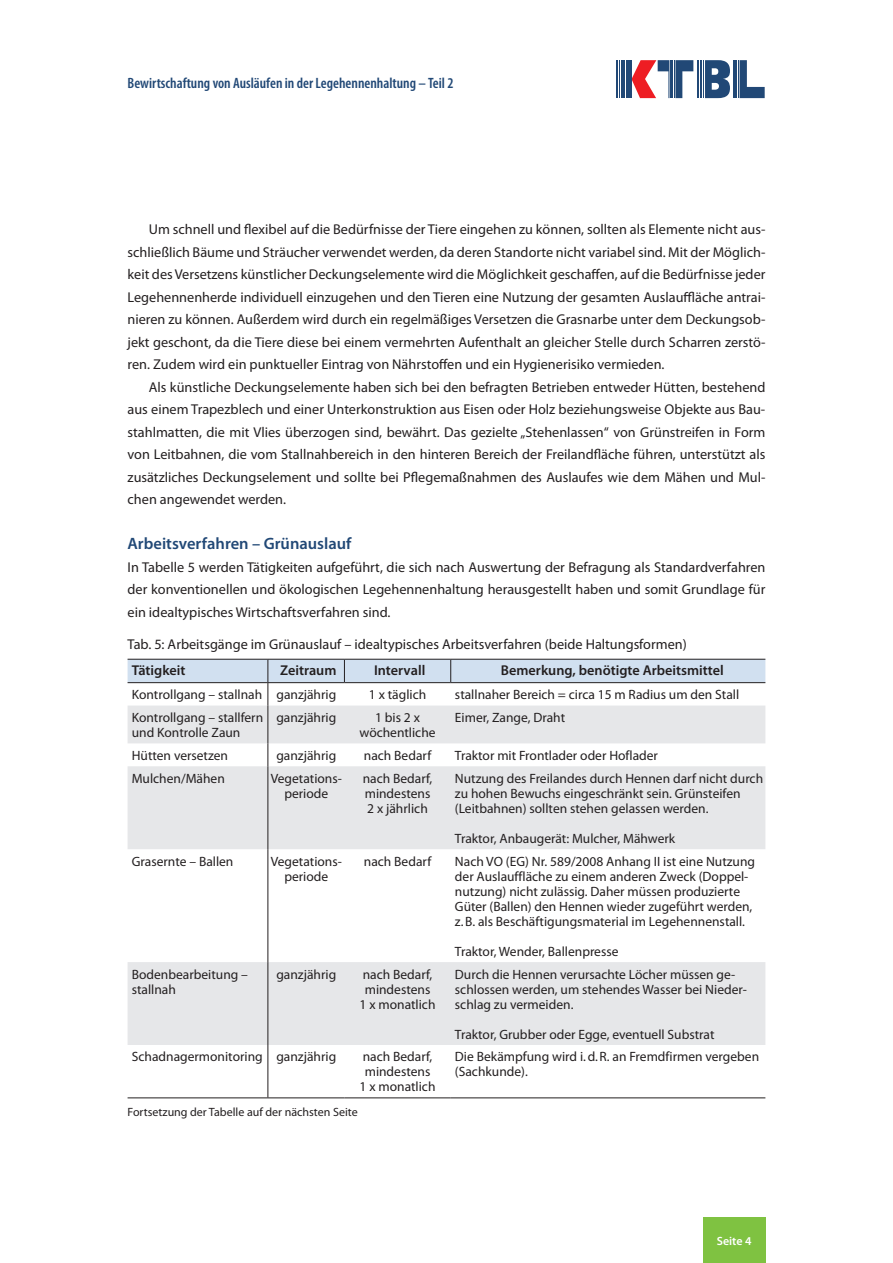
<style>
.page{position:relative;width:893px;height:1263px;background:#fff}
.page>*{position:absolute;margin:0;border:0;box-sizing:border-box;transform-origin:0 0}
.t1{font:600 16.5px "Myriad Pro";color:#214876}
.t2{font:600 condensed 15px "Myriad Pro";color:#214876}
.t3{font:14.25px/22.5px "Myriad Pro";color:#231f20;text-align:justify}
.t4{font:600 14.25px "Myriad Pro";color:#231f20}
.t5{font:13.5px/15px "Myriad Pro";color:#231f20}
.t6{font:12px "Myriad Pro";color:#231f20}
.t7{font:600 12px "Myriad Pro";color:#fff}
</style>
<div class="page">
<svg style="left:631px;top:60px;width:38px;height:38px"></svg>
<hr style="left:670px;top:60px;width:1px;height:38px;background:#214876">
<hr style="left:672px;top:60px;width:1px;height:38px;background:#214876">
<hr style="left:674px;top:60px;width:1px;height:38px;background:#214876">
<svg style="left:675px;top:60px;width:18px;height:38px"></svg>
<hr style="left:733px;top:60px;width:1px;height:38px;background:#214876">
<hr style="left:736px;top:60px;width:1px;height:38px;background:#214876">
<hr style="left:738px;top:60px;width:1px;height:38px;background:#214876">
<svg style="left:739px;top:60px;width:26px;height:38px"></svg>
<hr style="left:697px;top:60px;width:2px;height:38px;background:#214876">
<hr style="left:700px;top:60px;width:1px;height:38px;background:#214876">
<svg style="left:705px;top:60px;width:25px;height:38px"></svg>
<hr style="left:701px;top:60px;width:1px;height:38px;background:#214876">
<hr style="left:703px;top:60px;width:1px;height:38px;background:#214876">
<hr style="left:617px;top:60px;width:1px;height:38px;background:#214876">
<hr style="left:619px;top:60px;width:1px;height:38px;background:#214876">
<hr style="left:621px;top:60px;width:1px;height:38px;background:#214876">
<hr style="left:622px;top:60px;width:1px;height:38px;background:#214876">
<hr style="left:624px;top:60px;width:1px;height:38px;background:#214876">
<div style="left:626px;top:60px;width:5px;height:38px;background:#214876"></div>
<svg style="left:128px;top:705px;width:637px;height:340px;fill:#e6e7e9"></svg>
<svg style="left:128px;top:659px;width:637px;height:46px"></svg>
<hr style="left:267px;top:705px;width:1px;height:38px;background:#231f20">
<svg style="left:267px;top:743px;width:1px;height:23px"></svg>
<hr style="left:267px;top:766px;width:1px;height:83px;background:#231f20">
<hr style="left:267px;top:849px;width:1px;height:113px;background:#231f20">
<hr style="left:267px;top:962px;width:1px;height:83px;background:#231f20">
<hr style="left:267px;top:1045px;width:1px;height:52px;background:#231f20">
<hr style="left:128px;top:1097px;width:140px;height:1px;background:#231f20">
<hr style="left:268px;top:1097px;width:76px;height:1px;background:#231f20">
<hr style="left:344px;top:1097px;width:107px;height:1px;background:#231f20">
<hr style="left:451px;top:1097px;width:314px;height:1px;background:#231f20">
<div style="left:703px;top:1217px;width:62px;height:46px;background:#7fc241"></div>
<p class="t2" style="left:128px;top:74px;width:327px">Bewirtschaftung von Ausläufen in der Legehennenhaltung – Teil 2</p>
<p class="t3" style="left:128px;top:218px;width:639px;text-indent:21px">Um schnell und flexibel auf die Bedürfnisse der Tiere eingehen zu können, sollten als Elemente nicht aus&shy;schließlich Bäume und Sträucher verwendet werden, da deren Standorte nicht variabel sind. Mit der Möglich&shy;keit des Versetzens künstlicher Deckungselemente wird die Möglichkeit geschaffen, auf die Bedürfnisse jeder Legehennenherde individuell einzugehen und den Tieren eine Nutzung der gesamten Auslauffläche antrai&shy;nieren zu können. Außerdem wird durch ein regelmäßiges Versetzen die Grasnarbe unter dem Deckungsob&shy;jekt geschont, da die Tiere diese bei einem vermehrten Aufenthalt an gleicher Stelle durch Scharren zerstö&shy;ren. Zudem wird ein punktueller Eintrag von Nährstoffen und ein Hygienerisiko vermieden.</p>
<p class="t3" style="left:128px;top:376px;width:639px;text-indent:21px">Als künstliche Deckungselemente haben sich bei den befragten Betrieben entweder Hütten, bestehend aus einem Trapezblech und einer Unterkonstruktion aus Eisen oder Holz beziehungsweise Objekte aus Bau&shy;stahlmatten, die mit Vlies überzogen sind, bewährt. Das gezielte „Stehenlassen“ von Grünstreifen in Form von Leitbahnen, die vom Stallnahbereich in den hinteren Bereich der Freilandfläche führen, unterstützt als zusätzliches Deckungselement und sollte bei Pflegemaßnahmen des Auslaufes wie dem Mähen und Mul&shy;chen angewendet werden.</p>
<p class="t1" style="left:128px;top:534px;width:225px">Arbeitsverfahren – Grünauslauf</p>
<p class="t3" style="left:128px;top:556px;width:639px">In Tabelle 5 werden Tätigkeiten aufgeführt, die sich nach Auswertung der Befragung als Standardverfahren der konventionellen und ökologischen Legehennenhaltung herausgestellt haben und somit Grundlage für ein idealtypisches Wirtschaftsverfahren sind.</p>
<p class="t3" style="left:128px;top:633px;width:561px">Tab. 5: Arbeitsgänge im Grünauslauf – idealtypisches Arbeitsverfahren (beide Haltungsformen)</p>
<p class="t4" style="left:132px;top:662px;width:55px">Tätigkeit</p>
<p class="t4" style="left:280px;top:662px;width:58px">Zeitraum</p>
<p class="t4" style="left:374px;top:662px;width:53px">Intervall</p>
<p class="t4" style="left:501px;top:662px;width:224px">Bemerkung, benötigte Arbeitsmittel</p>
<p class="t5" style="left:132px;top:687px;width:206px">Kontrollgang – stallnah ganzjährig</p>
<p class="t5" style="left:369px;top:687px;width:59px">1 x täglich</p>
<p class="t5" style="left:455px;top:687px;width:286px">stallnaher Bereich = circa 15 m Radius um den Stall</p>
<p class="t5" style="left:132px;top:710px;width:133px">Kontrollgang – stallfern und Kontrolle Zaun</p>
<p class="t5" style="left:276px;top:710px;width:61px">ganzjährig</p>
<p class="t5" style="left:360px;top:710px;width:78px;text-align:center">1 bis 2 x wöchentliche</p>
<p class="t5" style="left:455px;top:710px;width:112px">Eimer, Zange, Draht</p>
<p class="t5" style="left:132px;top:748px;width:98px">Hütten versetzen</p>
<p class="t5" style="left:276px;top:748px;width:61px">ganzjährig</p>
<p class="t5" style="left:364px;top:748px;width:69px">nach Bedarf</p>
<p class="t5" style="left:455px;top:748px;width:204px">Traktor mit Frontlader oder Hoflader</p>
<p class="t5" style="left:132px;top:771px;width:95px">Mulchen/Mähen</p>
<p class="t5" style="left:271px;top:771px;width:73px;text-align:center">Vegetations&shy;periode</p>
<p class="t5" style="left:363px;top:771px;width:71px">nach Bedarf, mindestens<br>2 x jährlich</p>
<p class="t5" style="left:455px;top:771px;width:310px">Nutzung des Freilandes durch Hennen darf nicht durch zu hohen Bewuchs eingeschränkt sein. Grünsteifen (Leitbahnen) sollten stehen gelassen werden.</p>
<p class="t5" style="left:455px;top:831px;width:222px">Traktor, Anbaugerät: Mulcher, Mähwerk</p>
<p class="t5" style="left:132px;top:854px;width:103px">Grasernte – Ballen</p>
<p class="t5" style="left:271px;top:854px;width:73px;text-align:center">Vegetations&shy;periode</p>
<p class="t5" style="left:364px;top:854px;width:69px">nach Bedarf</p>
<p class="t5" style="left:455px;top:854px;width:302px">Nach VO (EG) Nr. 589/2008 Anhang II ist eine Nutzung der Auslauffläche zu einem anderen Zweck (Doppel&shy;nutzung) nicht zulässig. Daher müssen produzierte Güter (Ballen) den Hennen wieder zugeführt werden, z.B. als Beschäftigungsmaterial im Legehennenstall.</p>
<p class="t5" style="left:455px;top:944px;width:165px">Traktor, Wender, Ballenpresse</p>
<p class="t5" style="left:132px;top:967px;width:118px">Bodenbearbeitung – stallnah</p>
<p class="t5" style="left:276px;top:967px;width:61px">ganzjährig</p>
<p class="t5" style="left:360px;top:967px;width:77px;text-align:center">nach Bedarf, mindestens<br>1 x monatlich</p>
<p class="t5" style="left:455px;top:967px;width:294px">Durch die Hennen verursachte Löcher müssen ge&shy;schlossen werden, um stehendes Wasser bei Nieder&shy;schlag zu vermeiden.</p>
<p class="t5" style="left:455px;top:1027px;width:261px">Traktor, Grubber oder Egge, eventuell Substrat</p>
<p class="t5" style="left:132px;top:1050px;width:206px">Schadnagermonitoring ganzjährig</p>
<p class="t5" style="left:360px;top:1050px;width:77px;text-align:center">nach Bedarf, mindestens<br>1 x monatlich</p>
<p class="t5" style="left:455px;top:1050px;width:306px">Die Bekämpfung wird i.d.R. an Fremdfirmen vergeben (Sachkunde).</p>
<p class="t6" style="left:128px;top:1106px;width:232px">Fortsetzung der Tabelle auf der nächsten Seite</p>
<p class="t7" style="left:717px;top:1234px;width:36px">Seite 4</p>
</div>
